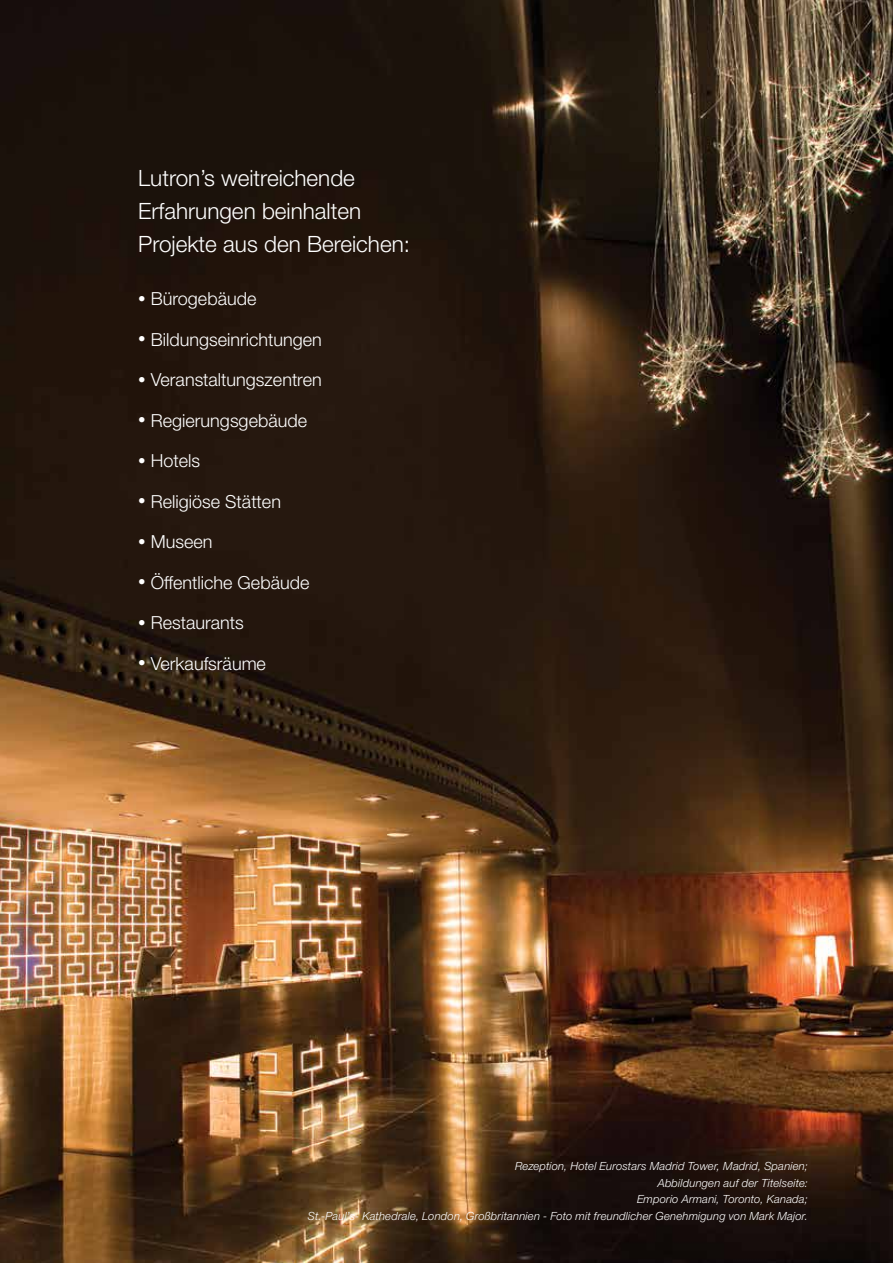
<style>
.page{position:relative;width:893px;height:1263px;background:#fff}
.page>*{position:absolute;margin:0;border:0;box-sizing:border-box;transform-origin:0 0}
.t1{font:300 22.5px/33px "Helvetica Neue LT Std";color:#fff}
.t2{font:300 18px "Helvetica Neue LT Std";color:#fff}
.t3{font:italic 300 11.25px/16.5px "Helvetica Neue LT Std";letter-spacing:.015em;color:#fff;text-align:right}
.s1{font-size:15px}
</style>
<div class="page">
<img style="left:0;top:0;width:893px;height:1263px">
<h1 class="t1" style="left:138px;top:161px;width:273px">Lutron’s weitreichende<br>Erfahrungen beinhalten<br>Projekte aus den Bereichen:</h1>
<h2 class="t2" style="left:138px;top:288px;width:120px"><span class="s1">•</span> Bürogebäude</h2>
<h2 class="t2" style="left:138px;top:328px;width:185px"><span class="s1">•</span> Bildungseinrichtungen</h2>
<h2 class="t2" style="left:138px;top:369px;width:185px"><span class="s1">•</span> Veranstaltungszentren</h2>
<h2 class="t2" style="left:138px;top:409px;width:170px"><span class="s1">•</span> Regierungsgebäude</h2>
<h2 class="t2" style="left:138px;top:450px;width:64px"><span class="s1">•</span> Hotels</h2>
<h2 class="t2" style="left:138px;top:490px;width:144px"><span class="s1">•</span> Religiöse Stätten</h2>
<h2 class="t2" style="left:138px;top:531px;width:76px"><span class="s1">•</span> Museen</h2>
<h2 class="t2" style="left:138px;top:571px;width:173px"><span class="s1">•</span> Öffentliche Gebäude</h2>
<h2 class="t2" style="left:138px;top:612px;width:107px"><span class="s1">•</span> Restaurants</h2>
<h2 class="t2" style="left:138px;top:652px;width:129px"><span class="s1">•</span> Verkaufsräume</h2>
<p class="t3" style="left:308px;top:1157px;width:501px">Rezeption, Hotel Eurostars Madrid Tower, Madrid, Spanien;<br>Abbildungen auf der Titelseite:<br>Emporio Armani, Toronto, Kanada;<br>St.-Paul’s- Kathedrale, London, Großbritannien - Foto mit freundlicher Genehmigung von Mark Major.</p>
</div>
